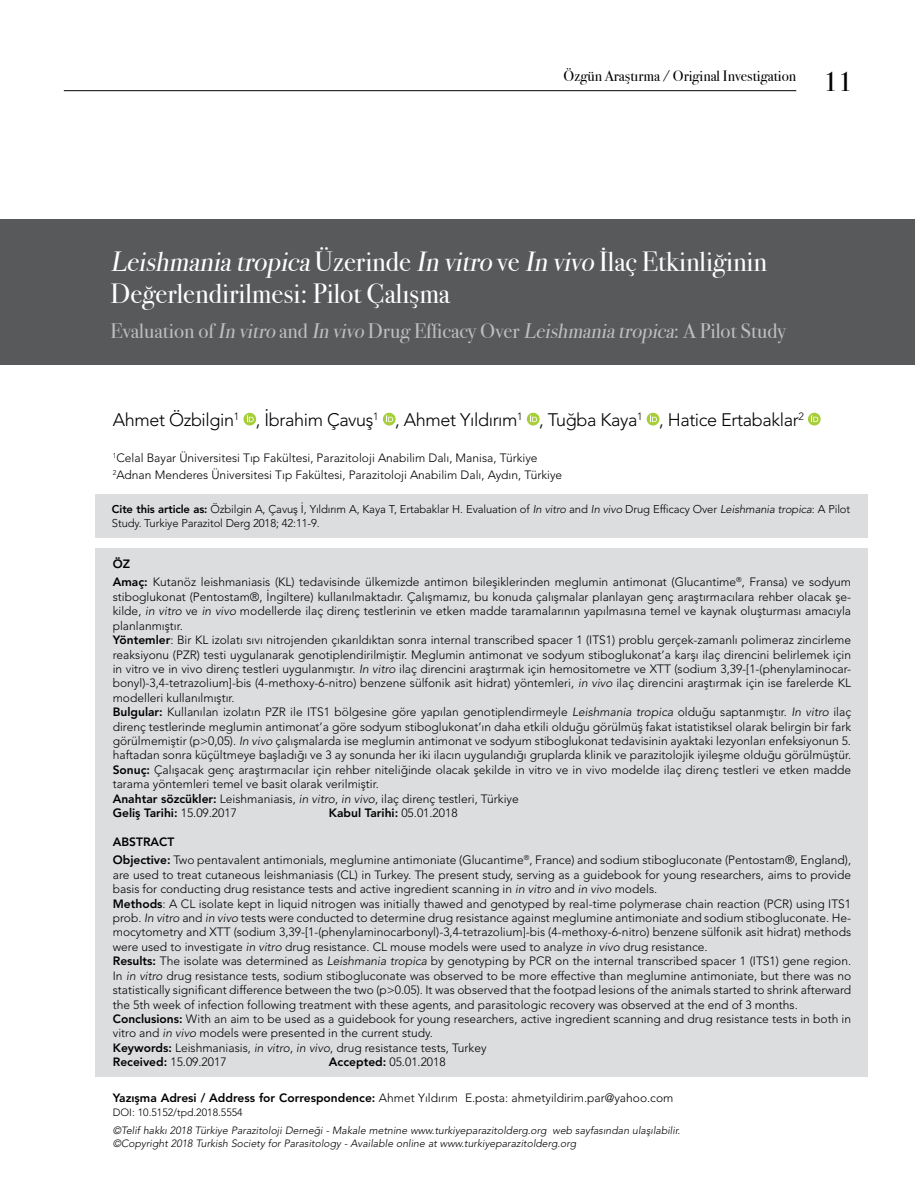
<style>
.page{position:relative;width:915px;height:1191px;background:#fff}
.page>*{position:absolute;margin:0;border:0;box-sizing:border-box;transform-origin:0 0}
.t1{font:27.75px/31.5px "Bodoni Svty Two ITCTT Book";color:#fff}
.t2{font:27px "Bodoni Svty Two ITCTT Book";color:#000}
.t3{font:21px "Bodoni Svty Two ITCTT Book";color:#bcbec0}
.t4{font:300 18px "Avenir LT Std";letter-spacing:-.02em;color:#000}
.t5{font:15px "Bodoni Svty Two ITCTT Book";color:#000}
.t6{font:300 12px/14.4px "Avenir LT Std";color:#000}
.t7{font:800 12px "Avenir LT Std";color:#000}
.t8{font:300 11.25px/13.5px "Avenir LT Std";letter-spacing:-.01em;color:#000}
.t9{font:italic 300 10.5px/13.5px "Avenir LT Std";color:#000}
.t10{font:300 10.5px "Avenir LT Std";color:#000}
.s1{font-style:italic}
.s2{font-weight:800}
.s3{font-weight:300}
</style>
<div class="page">
<hr style="left:64px;top:90px;width:732px;height:1px;background:#000">
<div style="left:0;top:219px;width:914px;height:145px;background:#58595b"></div>
<div style="left:96px;top:548px;width:771px;height:528px;background:#dcddde"></div>
<div style="left:95px;top:494px;width:772px;height:43px;background:#dcddde"></div>
<svg style="left:243px;top:413px;width:13px;height:12px"></svg>
<svg style="left:247px;top:415px;width:7px;height:7px"></svg>
<div style="left:383px;top:413px;width:12px;height:12px;background:#a6ce39;border-radius:50%"></div>
<svg style="left:386px;top:415px;width:7px;height:7px"></svg>
<svg style="left:526px;top:413px;width:13px;height:12px"></svg>
<svg style="left:530px;top:415px;width:7px;height:7px"></svg>
<svg style="left:646px;top:413px;width:13px;height:12px"></svg>
<svg style="left:649px;top:415px;width:7px;height:7px"></svg>
<svg style="left:807px;top:413px;width:13px;height:12px"></svg>
<svg style="left:811px;top:415px;width:7px;height:7px"></svg>
<p class="t5" style="left:563px;top:64px;width:234px">Özgün Araştırma / Original Investigation</p>
<h2 class="t2" style="left:823px;top:59px;width:30px">11</h2>
<h1 class="t1" style="left:111px;top:243px;width:657px"><span class="s1">Leishmaniatropica</span>Üzerinde <span class="s1">In vitro</span> ve <span class="s1">In vivo</span> İlaç Etkinliğinin<br>Değerlendirilmesi: Pilot Çalışma</h1>
<h3 class="t3" style="left:111px;top:314px;width:676px">Evaluation of <span class="s1">In vitro</span> and <span class="s1">In vivo</span> Drug Efficacy Over <span class="s1">Leishmaniatropica</span>: A Pilot Study</h3>
<h3 class="t4" style="left:113px;top:408px;width:692px">Ahmet Özbilgin<sup>1</sup> , İbrahim Çavuş<sup>1</sup> , Ahmet Yıldırım<sup>1</sup> , Tuğba Kaya<sup>1</sup> , Hatice Ertabaklar<sup>2</sup></h3>
<p class="t6" style="left:113px;top:449px;width:451px;line-height:17.1px"><sup>1</sup>Celal Bayar Üniversitesi Tıp Fakültesi, Parazitoloji Anabilim Dalı, Manisa, Türkiye<br><sup>2</sup>Adnan Menderes Üniversitesi Tıp Fakültesi, Parazitoloji Anabilim Dalı, Aydın, Türkiye</p>
<p class="t8" style="left:112px;top:502px;width:739px"><span class="s2">Cite this article as:</span> Özbilgin A, Çavuş İ, Yıldırım A, Kaya T, Ertabaklar H. Evaluation of <span class="s1">In vitro</span> and <span class="s1">In vivo</span> Drug Efficacy Over <span class="s1">Leishmania tropica</span>: A Pilot<br>Study. Turkiye Parazitol Derg 2018; 42:11-9.</p>
<p class="t6" style="left:113px;top:554px;width:739px;line-height:18.6px"><span class="s2">ÖZ<br>Amaç:</span> Kutanöz leishmaniasis (KL) tedavisinde ülkemizde antimon bileşiklerinden meglumin antimonat (Glucantime<sup>®</sup>, Fransa) ve sodyum</p>
<p class="t6" style="left:113px;top:589px;width:739px">stiboglukonat (Pentostam®, İngiltere) kullanılmaktadır. Çalışmamız, bu konuda çalışmalar planlayan genç araştırmacılara rehber olacak şe&shy;kilde, <span class="s1">in vitro</span> ve <span class="s1">in vivo</span> modellerde ilaç direnç testlerinin ve etken madde taramalarının yapılmasına temel ve kaynak oluşturması amacıyla planlanmıştır.<br><span class="s2">Yöntemler</span>: Bir KL izolatı sıvı nitrojenden çıkarıldıktan sonra internal transcribed spacer 1 (ITS1) problu gerçek-zamanlı polimeraz zincirleme reaksiyonu (PZR) testi uygulanarak genotiplendirilmiştir. Meglumin antimonat ve sodyum stiboglukonat’a karşı ilaç direncini belirlemek için in vitro ve in vivo direnç testleri uygulanmıştır. <span class="s1">In vitro</span> ilaç direncini araştırmak için hemositometre ve XTT (sodium 3,39-[1-(phenylaminocar&shy;bonyl)-3,4-tetrazolium]-bis (4-methoxy-6-nitro) benzene sülfonik asit hidrat) yöntemleri, <span class="s1">in vivo</span> ilaç direncini araştırmak için ise farelerde KL modelleri kullanılmıştır.<br><span class="s2">Bulgular:</span> Kullanılan izolatın PZR ile ITS1 bölgesine göre yapılan genotiplendirmeyle <span class="s1">Leishmania tropica</span> olduğu saptanmıştır. <span class="s1">In vitro</span> ilaç direnç testlerinde meglumin antimonat’a göre sodyum stiboglukonat’ın daha etkili olduğu görülmüş fakat istatistiksel olarak belirgin bir fark görülmemiştir (p&gt;0,05). <span class="s1">In vivo</span> çalışmalarda ise meglumin antimonat ve sodyum stiboglukonat tedavisinin ayaktaki lezyonları enfeksiyonun 5. haftadan sonra küçültmeye başladığı ve 3 ay sonunda her iki ilacın uygulandığı gruplarda klinik ve parazitolojik iyileşme olduğu görülmüştür.<br><span class="s2">Sonuç:</span> Çalışacak genç araştırmacılar için rehber niteliğinde olacak şekilde in vitro ve in vivo modelde ilaç direnç testleri ve etken madde tarama yöntemleri temel ve basit olarak verilmiştir.<br><span class="s2">Anahtar sözcükler:</span> Leishmaniasis, <span class="s1">in vitro</span>, <span class="s1">in vivo</span>, ilaç direnç testleri, Türkiye<br><span class="s2">Geliş Tarihi:</span> 15.09.2017</p>
<p class="t7" style="left:329px;top:805px;width:130px">Kabul Tarihi: <span class="s3">05.01.2018</span></p>
<p class="t6" style="left:113px;top:832px;width:739px;line-height:18.6px"><span class="s2">ABSTRACT<br>Objective:</span> Two pentavalent antimonials, meglumine antimoniate (Glucantime<sup>®</sup>, France) and sodium stibogluconate (Pentostam®, England),</p>
<p class="t6" style="left:113px;top:867px;width:739px">are used to treat cutaneous leishmaniasis (CL) in Turkey. The present study, serving as a guidebook for young researchers, aims to provide basis for conducting drug resistance tests and active ingredient scanning in <span class="s1">in vitro</span> and <span class="s1">in vivo</span> models.<br><span class="s2">Methods</span>: A CL isolate kept in liquid nitrogen was initially thawed and genotyped by real-time polymerase chain reaction (PCR) using ITS1 prob. <span class="s1">In vitro</span> and <span class="s1">in vivo</span> tests were conducted to determine drug resistance against meglumine antimoniate and sodium stibogluconate. He&shy;mocytometry and XTT (sodium 3,39-[1-(phenylaminocarbonyl)-3,4-tetrazolium]-bis (4-methoxy-6-nitro) benzene sülfonik asit hidrat) methods were used to investigate <span class="s1">in vitro</span> drug resistance. CL mouse models were used to analyze <span class="s1">in vivo</span> drug resistance.<br><span class="s2">Results:</span> The isolate was determined as <span class="s1">Leishmania tropica</span> by genotyping by PCR on the internal transcribed spacer 1 (ITS1) gene region.<br>In <span class="s1">in vitro</span> drug resistance tests, sodium stibogluconate was observed to be more effective than meglumine antimoniate, but there was no statistically significant difference between the two (p&gt;0.05). It was observed that the footpad lesions of the animals started to shrink afterward the 5th week of infection following treatment with these agents, and parasitologic recovery was observed at the end of 3 months.<br><span class="s2">Conclusions:</span> With an aim to be used as a guidebook for young researchers, active ingredient scanning and drug resistance tests in both in vitro and <span class="s1">in vivo</span> models were presented in the current study.<br><span class="s2">Keywords:</span> Leishmaniasis, <span class="s1">in vitro</span>, <span class="s1">in vivo</span>, drug resistance tests, Turkey<br><span class="s2">Received:</span> 15.09.2017</p>
<p class="t6" style="left:329px;top:1054px;width:118px"><span class="s2">Accepted:</span> 05.01.2018</p>
<p class="t6" style="left:113px;top:1090px;width:562px"><span class="s2">Yazışma Adresi / Address for Correspondence:</span> Ahmet Yıldırım E.posta: ahmetyildirim.par@yahoo.com</p>
<p class="t10" style="left:113px;top:1105px;width:131px">DOI: 10.5152/tpd.2018.5554</p>
<p class="t9" style="left:113px;top:1123px;width:568px">©Telif hakkı 2018 Türkiye Parazitoloji Derneği - Makale metnine www.turkiyeparazitolderg.org web sayfasından ulaşılabilir. ©Copyright 2018 Turkish Society for Parasitology - Available online at www.turkiyeparazitolderg.org</p>
</div>
